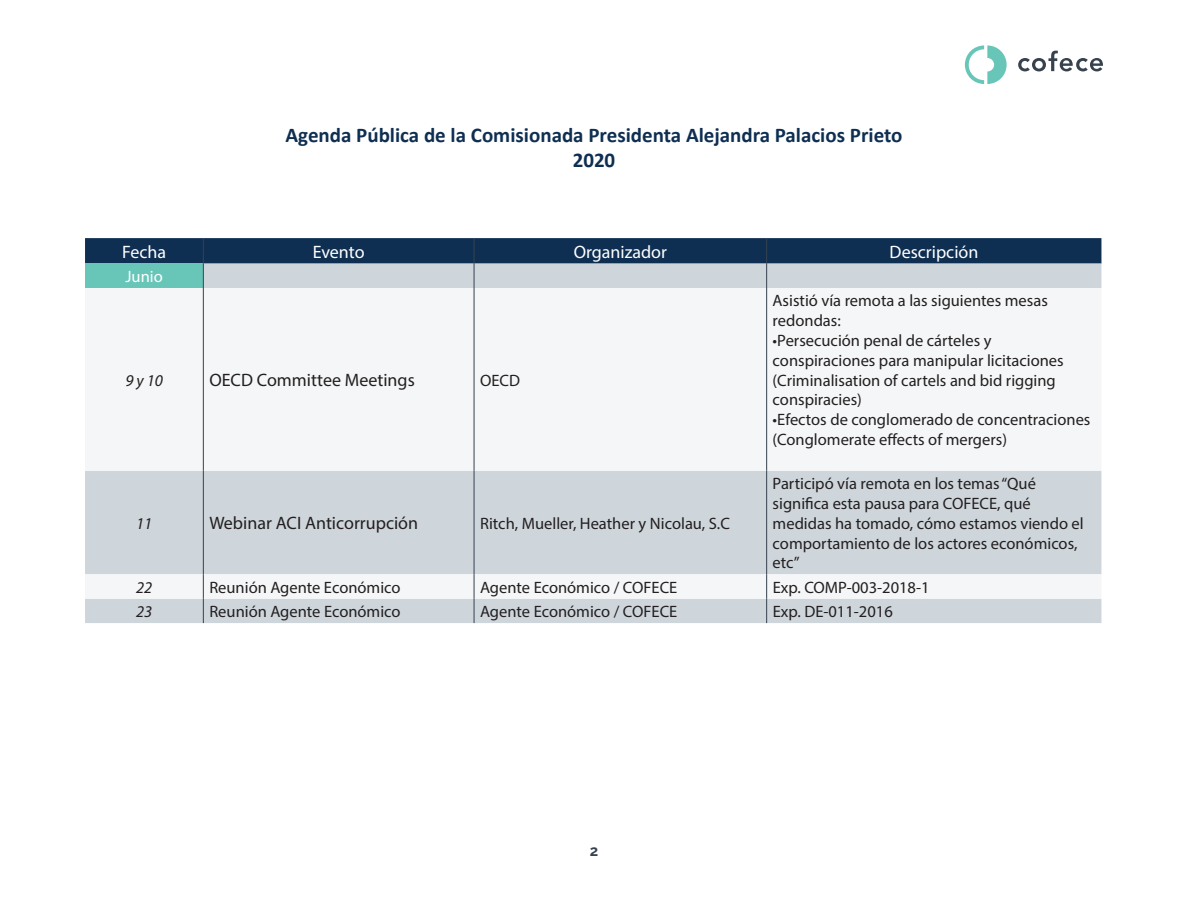
<style>
.page{position:relative;width:1188px;height:918px;background:#fff}
.page>*{position:absolute;margin:0;border:0;box-sizing:border-box;transform-origin:0 0}
.t1{font:700 21px/25.2px "Calibri";color:#0f2f52;text-align:center}
.t2{font:18px "Myriad Pro";color:#231f20}
.t3{font:18px "Myriad Pro";color:#fff}
.t4{font:16.5px/19.8px "Myriad Pro";color:#231f20}
.t5{font:italic 16.5px "Myriad Pro";color:#231f20}
.t6{font:16.5px "Myriad Pro";color:#fff}
.t7{font:700 15px "Raleway";color:#37424f}
</style>
<div class="page">
<svg style="left:965px;top:45px;width:42px;height:39px"></svg>
<svg style="left:1018px;top:51px;width:85px;height:20px"></svg>
<div style="left:85px;top:599px;width:1016px;height:24px;background:#ced6dc"></div>
<svg style="left:85px;top:288px;width:1016px;height:311px;fill:#f4f6f7"></svg>
<svg style="left:85px;top:238px;width:1016px;height:50px;background:#678094"></svg>
<hr style="left:203px;top:288px;width:1px;height:183px;background:#37424f">
<hr style="left:474px;top:288px;width:1px;height:183px;background:#37424f">
<hr style="left:766px;top:288px;width:1px;height:183px;background:#37424f">
<hr style="left:203px;top:471px;width:1px;height:103px;background:#37424f">
<hr style="left:474px;top:471px;width:1px;height:103px;background:#37424f">
<hr style="left:766px;top:471px;width:1px;height:103px;background:#37424f">
<svg style="left:203px;top:574px;width:1px;height:49px"></svg>
<svg style="left:474px;top:574px;width:1px;height:49px"></svg>
<svg style="left:766px;top:574px;width:1px;height:49px"></svg>
<p class="t1" style="left:286px;top:122px;width:618px">Agenda Pública de la Comisionada Presidenta Alejandra Palacios Prieto<br>2020</p>
<p class="t3" style="left:122px;top:240px;width:45px">Fecha</p>
<p class="t3" style="left:313px;top:240px;width:53px">Evento</p>
<p class="t3" style="left:574px;top:240px;width:95px">Organizador</p>
<p class="t3" style="left:890px;top:240px;width:90px">Descripción</p>
<p class="t6" style="left:126px;top:266px;width:39px">Junio</p>
<p class="t5" style="left:125px;top:370px;width:39px">9 y 10</p>
<p class="t2" style="left:209px;top:369px;width:207px">OECD Committee Meetings</p>
<p class="t4" style="left:480px;top:370px;width:42px">OECD</p>
<p class="t5" style="left:136px;top:513px;width:18px">11</p>
<p class="t2" style="left:209px;top:512px;width:210px">Webinar ACI Anticorrupción</p>
<p class="t4" style="left:480px;top:513px;width:251px">Ritch, Mueller, Heather y Nicolau, S.C</p>
<p class="t4" style="left:773px;top:291px;width:277px">Asistió vía remota a las siguientes mesas redondas:</p>
<p class="t4" style="left:773px;top:330px;width:293px">•Persecución penal de cárteles y conspiraciones para manipular licitaciones (Criminalisation of cartels and bid rigging conspiracies)</p>
<p class="t4" style="left:773px;top:409px;width:319px">•Efectos de conglomerado de concentraciones (Conglomerate effects of mergers)</p>
<p class="t4" style="left:773px;top:473px;width:313px">Participó vía remota en los temas “Qué significa esta pausa para COFECE, qué medidas ha tomado, cómo estamos viendo el comportamiento de los actores económicos, etc”</p>
<p class="t5" style="left:136px;top:577px;width:18px">22</p>
<p class="t4" style="left:209px;top:577px;width:193px">Reunión Agente Económico</p>
<p class="t4" style="left:480px;top:577px;width:199px">Agente Económico / COFECE</p>
<p class="t4" style="left:773px;top:577px;width:158px">Exp. COMP-003-2018-1</p>
<p class="t5" style="left:136px;top:601px;width:18px">23</p>
<p class="t4" style="left:209px;top:601px;width:193px">Reunión Agente Económico</p>
<p class="t4" style="left:480px;top:601px;width:199px">Agente Económico / COFECE</p>
<p class="t4" style="left:773px;top:601px;width:122px">Exp. DE-011-2016</p>
<p class="t7" style="left:590px;top:842px;width:10px">2</p>
</div>
